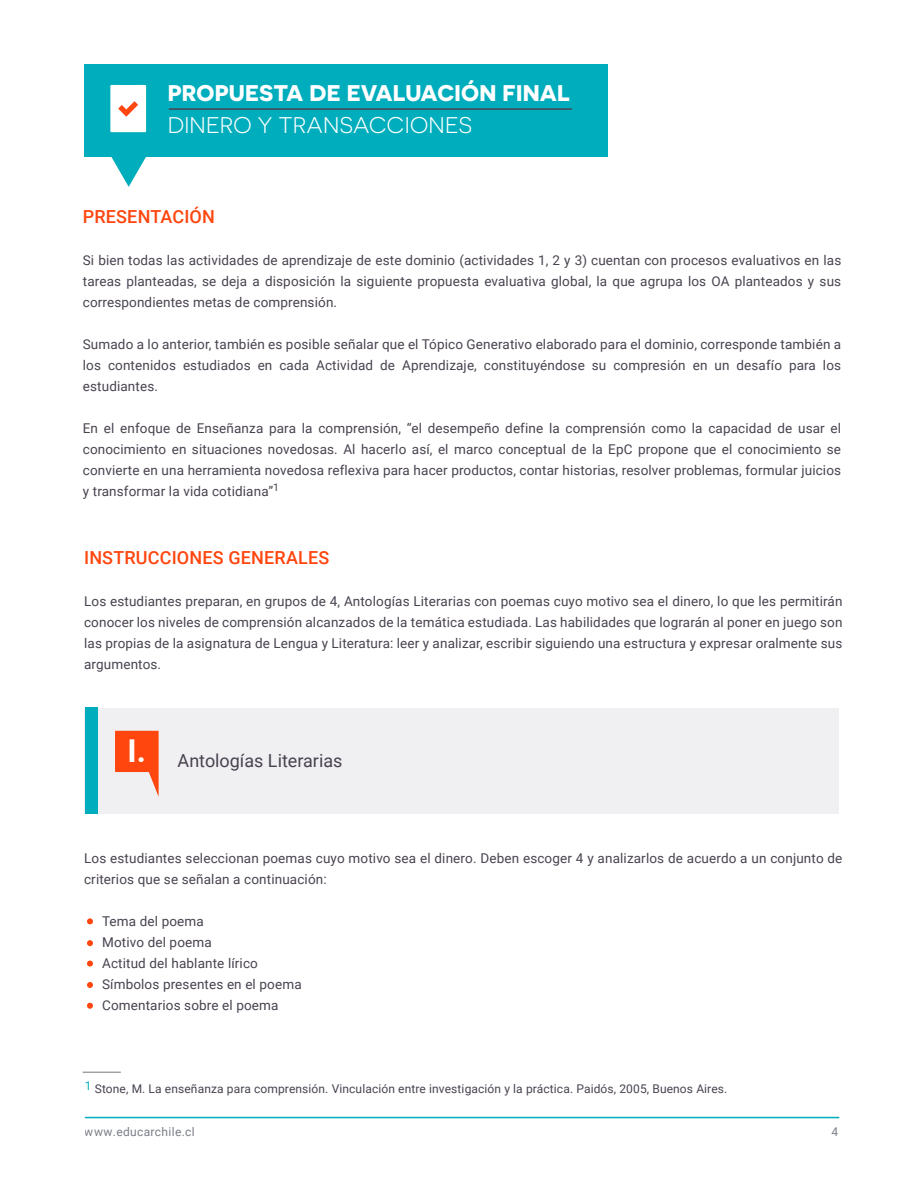
<style>
.page{position:relative;width:924px;height:1182px;background:#fff}
.page>*{position:absolute;margin:0;border:0;box-sizing:border-box;transform-origin:0 0}
.t1{font:700 31.5px "Roboto";color:#fff}
.t2{font:700 22.65px "Novecentosanswide";letter-spacing:.01em;color:#fff}
.t3{font:22.65px "Novecentosanswide";letter-spacing:.01em;color:#fff}
.t4{font:500 18px "Roboto";letter-spacing:.01em;color:#ff460f}
.t5{font:18px "Roboto";color:#49424f}
.t6{font:13.5px/21px "Roboto";letter-spacing:.01em;color:#49424f;text-align:justify}
.t7{font:12px "Roboto";letter-spacing:.01em;color:#49424f}
.t8{font:12px "Roboto";letter-spacing:.03em;color:#3f4551}
</style>
<div class="page">
<div style="left:84px;top:64px;width:523px;height:93px;background:#00adbc"></div>
<svg style="left:111px;top:157px;width:35px;height:30px"></svg>
<hr style="left:85px;top:1117px;width:754px;height:1px;background:#00adbc">
<svg style="left:110px;top:85px;width:36px;height:47px;background:#fcf1ed"></svg>
<hr style="left:169px;top:108px;width:403px;height:2px;background:#49424f">
<hr style="left:83px;top:1072px;width:38px;height:1px;background:#49424f">
<div style="left:84px;top:708px;width:755px;height:106px;background:#f0f0f3"></div>
<div style="left:85px;top:707px;width:13px;height:107px;background:#00adbc"></div>
<svg style="left:115px;top:731px;width:44px;height:66px"></svg>
<svg style="left:87px;top:918px;width:6px;height:6px"></svg>
<svg style="left:87px;top:940px;width:6px;height:6px"></svg>
<svg style="left:87px;top:961px;width:6px;height:6px"></svg>
<svg style="left:87px;top:982px;width:6px;height:6px"></svg>
<svg style="left:87px;top:1003px;width:6px;height:6px"></svg>
<h2 class="t2" style="left:168px;top:79px;width:404px">PROPUESTA DE EVALUACIÓN FINAL</h2>
<h2 class="t3" style="left:168px;top:112px;width:306px">DINERO Y TRANSACCIONES</h2>
<h3 class="t4" style="left:83px;top:204px;width:134px">PRESENTACIÓN</h3>
<p class="t6" style="left:83px;top:249px;width:760px">Si bien todas las actividades de aprendizaje de este dominio (actividades 1, 2 y 3) cuentan con procesos evaluativos en las tareas planteadas, se deja a disposición la siguiente propuesta evaluativa global, la que agrupa los OA planteados y sus correspondientes metas de comprensión.</p>
<p class="t6" style="left:83px;top:333px;width:760px">Sumado a lo anterior, también es posible señalar que el Tópico Generativo elaborado para el dominio, corresponde también a los contenidos estudiados en cada Actividad de Aprendizaje, constituyéndose su compresión en un desafío para los estudiantes.</p>
<p class="t6" style="left:83px;top:417px;width:760px">En el enfoque de Enseñanza para la comprensión, “el desempeño define la comprensión como la capacidad de usar el conocimiento en situaciones novedosas. Al hacerlo así, el marco conceptual de la EpC propone que el conocimiento se convierte en una herramienta novedosa reflexiva para hacer productos, contar historias, resolver problemas, formular juicios y transformar la vida cotidiana”<sup>1</sup></p>
<h3 class="t4" style="left:84px;top:545px;width:247px">INSTRUCCIONES GENERALES</h3>
<p class="t6" style="left:84px;top:590px;width:760px">Los estudiantes preparan, en grupos de 4, Antologías Literarias con poemas cuyo motivo sea el dinero, lo que les permitirán conocer los niveles de comprensión alcanzados de la temática estudiada. Las habilidades que lograrán al poner en juego son las propias de la asignatura de Lengua y Literatura: leer y analizar, escribir siguiendo una estructura y expresar oralmente sus argumentos.</p>
<h1 class="t1" style="left:127px;top:729px;width:20px">I.</h1>
<h3 class="t5" style="left:178px;top:748px;width:166px">Antologías Literarias</h3>
<p class="t6" style="left:84px;top:848px;width:760px">Los estudiantes seleccionan poemas cuyo motivo sea el dinero. Deben escoger 4 y analizarlos de acuerdo a un conjunto de criterios que se señalan a continuación:</p>
<p class="t6" style="left:102px;top:911px;width:201px;text-align:left">Tema del poema<br>Motivo del poema<br>Actitud del hablante lírico<br>Símbolos presentes en el poema<br>Comentarios sobre el poema</p>
<p class="t7" style="left:85px;top:1080px;width:644px"><sup>1</sup> Stone, M. La enseñanza para comprensión. Vinculación entre investigación y la práctica. Paidós, 2005, Buenos Aires.</p>
<p class="t8" style="left:85px;top:1123px;width:111px">www.educarchile.cl</p>
<p class="t8" style="left:832px;top:1123px;width:8px">4</p>
</div>
